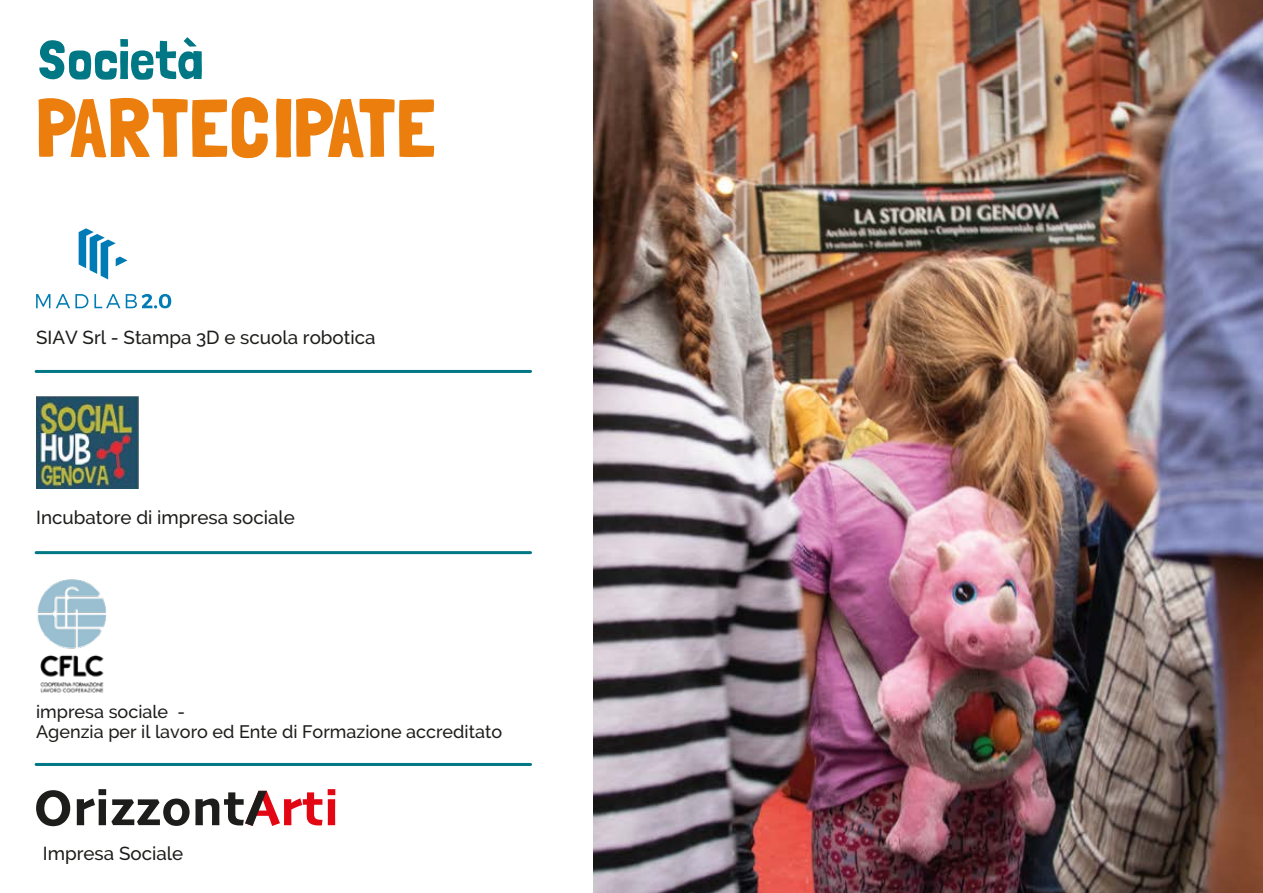
<style>
.page{position:relative;width:1263px;height:893px;background:#fff}
.page>*{position:absolute;margin:0;border:0;box-sizing:border-box;transform-origin:0 0}
.t1{font:82.5px "Londrina Solid";color:#eb7e0d}
.t2{font:55.5px "Londrina Solid";color:#007784}
.t3{font:500 18.75px "Raleway";color:#1d1d1b}
.t4{font:500 18px/19.5px "Raleway";color:#1d1d1b}
</style>
<div class="page">
<img style="left:594px;top:0;width:669px;height:893px">
<svg style="left:79px;top:228px;width:48px;height:51px"></svg>
<svg style="left:36px;top:294px;width:14px;height:14px"></svg>
<svg style="left:56px;top:294px;width:32px;height:14px"></svg>
<svg style="left:94px;top:294px;width:26px;height:14px"></svg>
<svg style="left:126px;top:294px;width:45px;height:14px"></svg>
<img style="left:37px;top:579px;width:70px;height:114px">
<svg style="left:36px;top:790px;width:34px;height:36px"></svg>
<svg style="left:328px;top:789px;width:7px;height:36px"></svg>
<svg style="left:77px;top:789px;width:245px;height:37px"></svg>
<hr style="left:36px;top:763px;width:494px;height:3px;background:#007784">
<hr style="left:36px;top:370px;width:494px;height:3px;background:#007784">
<img style="left:36px;top:396px;width:103px;height:93px">
<hr style="left:36px;top:551px;width:494px;height:3px;background:#007784">
<h2 class="t2" style="left:36px;top:27px;width:169px">Società</h2>
<h1 class="t1" style="left:36px;top:80px;width:402px">PARTECIPATE</h1>
<p class="t3" style="left:36px;top:326px;width:341px">SIAV Srl - Stampa 3D e scuola robotica</p>
<p class="t3" style="left:36px;top:506px;width:260px">Incubatore di impresa sociale</p>
<p class="t4" style="left:36px;top:702px;width:468px">impresa sociale -<br>Agenzia per il lavoro ed Ente di Formazione accreditato</p>
<p class="t3" style="left:43px;top:843px;width:142px">Impresa Sociale</p>
</div>
